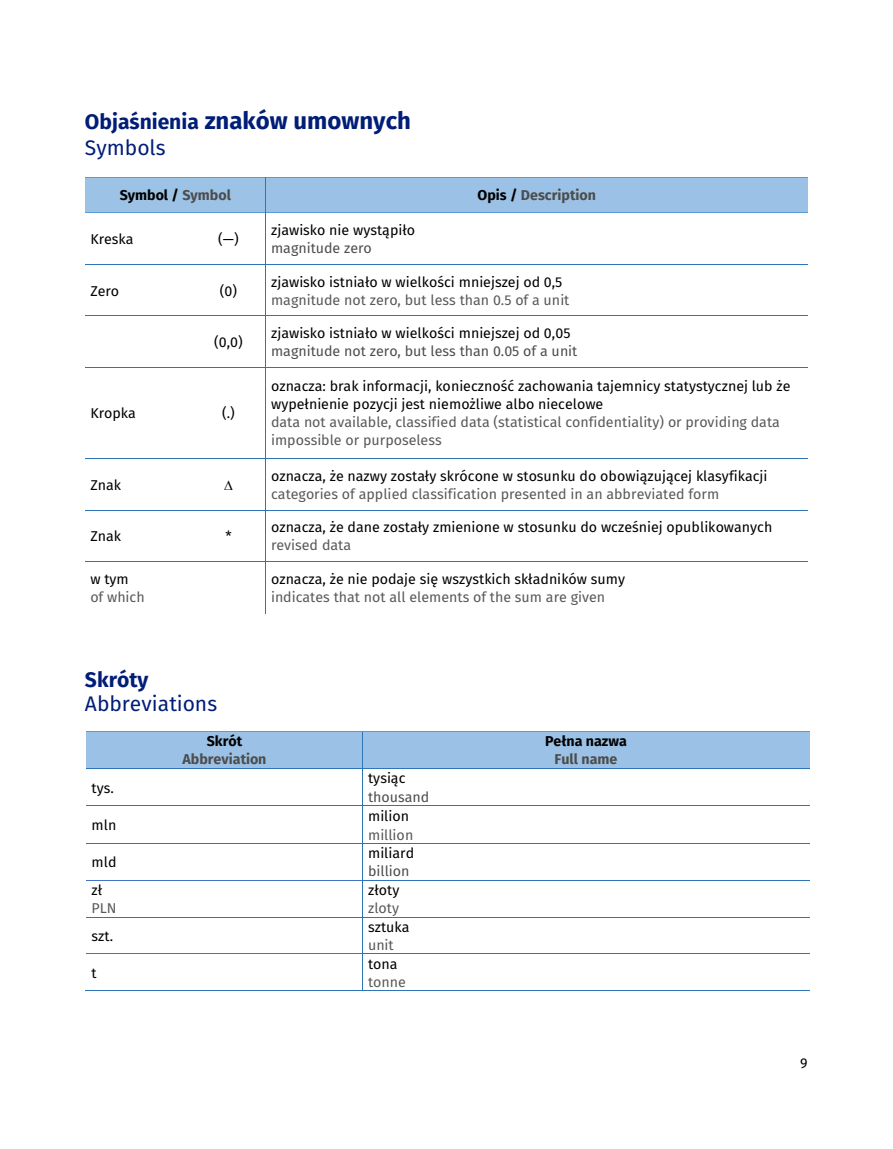
<style>
.page{position:relative;width:893px;height:1149px;background:#fff}
.page>*{position:absolute;margin:0;border:0;box-sizing:border-box;transform-origin:0 0}
.t1{font:700 24px "Fira Sans";color:#001d77}
.t2{font:21px "Fira Sans";color:#001d77}
.t3{font:700 21px "Fira Sans";color:#001d77}
.t4{font:14.25px/18px "Fira Sans";color:#000}
.t5{font:14.25px/18px "Fira Sans";color:#595959}
.t6{font:14.25px "Fira Sans";color:#4d4d4d}
.t7{font:700 14.25px "Fira Sans";color:#4d4d4d}
.t8{font:700 14.25px "Fira Sans";color:#000}
.s1{font-size:21px}
.s2{color:#4d4d4d}
.s3{color:#000}
</style>
<div class="page">
<div style="left:85px;top:178px;width:181px;height:34px;background:#9cc2e5"></div>
<div style="left:266px;top:178px;width:542px;height:34px;background:#9bc2e6"></div>
<hr style="left:85px;top:177px;width:180px;height:1px;background:#5b9bd5">
<hr style="left:266px;top:177px;width:542px;height:1px;background:#5b9bd5">
<hr style="left:265px;top:178px;width:1px;height:34px;background:#2f75b5">
<hr style="left:85px;top:212px;width:106px;height:1px;background:#5b9bd5">
<hr style="left:192px;top:212px;width:73px;height:1px;background:#5b9bd5">
<hr style="left:266px;top:212px;width:542px;height:1px;background:#5b9bd5">
<hr style="left:265px;top:213px;width:1px;height:51px;background:#2f75b5">
<hr style="left:85px;top:264px;width:106px;height:1px;background:#2f75b5">
<hr style="left:192px;top:264px;width:73px;height:1px;background:#2f75b5">
<hr style="left:266px;top:264px;width:542px;height:1px;background:#2f75b5">
<hr style="left:265px;top:264px;width:1px;height:51px;background:#2f75b5">
<hr style="left:85px;top:315px;width:106px;height:1px;background:#2f75b5">
<hr style="left:192px;top:315px;width:73px;height:1px;background:#2f75b5">
<hr style="left:266px;top:315px;width:542px;height:1px;background:#2f75b5">
<hr style="left:265px;top:316px;width:1px;height:51px;background:#2f75b5">
<hr style="left:85px;top:367px;width:106px;height:1px;background:#2f75b5">
<hr style="left:192px;top:367px;width:73px;height:1px;background:#2f75b5">
<hr style="left:266px;top:367px;width:542px;height:1px;background:#2f75b5">
<hr style="left:265px;top:368px;width:1px;height:90px;background:#2f75b5">
<hr style="left:85px;top:458px;width:106px;height:1px;background:#2f75b5">
<hr style="left:192px;top:458px;width:73px;height:1px;background:#2f75b5">
<hr style="left:266px;top:458px;width:542px;height:1px;background:#2f75b5">
<hr style="left:265px;top:458px;width:1px;height:51px;background:#2f75b5">
<hr style="left:85px;top:509px;width:106px;height:1px;background:#2f75b5">
<hr style="left:192px;top:509px;width:73px;height:1px;background:#2f75b5">
<hr style="left:266px;top:509px;width:542px;height:1px;background:#2f75b5">
<hr style="left:265px;top:510px;width:1px;height:51px;background:#2f75b5">
<hr style="left:85px;top:561px;width:106px;height:1px;background:#2f75b5">
<hr style="left:192px;top:561px;width:73px;height:1px;background:#2f75b5">
<hr style="left:266px;top:561px;width:542px;height:1px;background:#2f75b5">
<hr style="left:265px;top:562px;width:1px;height:51px;background:#2f75b5">
<div style="left:86px;top:732px;width:277px;height:36px;background:#9bc2e6"></div>
<div style="left:363px;top:732px;width:446px;height:36px;background:#9bc2e6"></div>
<hr style="left:86px;top:731px;width:277px;height:1px;background:#5b9bd5">
<hr style="left:363px;top:731px;width:446px;height:1px;background:#5b9bd5">
<hr style="left:363px;top:732px;width:1px;height:36px;background:#2f75b5">
<hr style="left:86px;top:768px;width:277px;height:1px;background:#2f75b5">
<hr style="left:363px;top:768px;width:446px;height:1px;background:#2f75b5">
<hr style="left:86px;top:805px;width:277px;height:1px;background:#2f75b5">
<hr style="left:363px;top:805px;width:446px;height:1px;background:#2f75b5">
<hr style="left:86px;top:843px;width:277px;height:1px;background:#2f75b5">
<hr style="left:363px;top:843px;width:446px;height:1px;background:#2f75b5">
<hr style="left:86px;top:879px;width:277px;height:1px;background:#4472c4">
<hr style="left:363px;top:879px;width:446px;height:1px;background:#2f75b5">
<hr style="left:363px;top:880px;width:1px;height:36px;background:#2f75b5">
<hr style="left:86px;top:916px;width:277px;height:1px;background:#2f75b5">
<hr style="left:363px;top:916px;width:446px;height:1px;background:#2f75b5">
<hr style="left:363px;top:917px;width:1px;height:36px;background:#2f75b5">
<hr style="left:86px;top:953px;width:277px;height:1px;background:#4472c4">
<hr style="left:363px;top:953px;width:446px;height:1px;background:#2f75b5">
<hr style="left:85px;top:990px;width:278px;height:1px;background:#2f75b5">
<hr style="left:363px;top:953px;width:1px;height:37px;background:#2f75b5">
<hr style="left:363px;top:990px;width:446px;height:1px;background:#2f75b5">
<p class="t1" style="left:85px;top:100px;width:328px"><span class="s1">Objaśnienia</span> znaków umownych</p>
<p class="t2" style="left:85px;top:131px;width:82px">Symbols</p>
<p class="t8" style="left:120px;top:183px;width:113px">Symbol / <span class="s2">Symbol</span></p>
<p class="t7" style="left:478px;top:183px;width:120px"><span class="s3">Opis /</span> Description</p>
<p class="t4" style="left:90px;top:229px;width:45px">Kreska</p>
<p class="t4" style="left:218px;top:229px;width:22px">(—)</p>
<p class="t4" style="left:271px;top:220px;width:146px">zjawisko nie wystąpiło</p>
<p class="t6" style="left:271px;top:237px;width:102px">magnitude zero</p>
<p class="t4" style="left:90px;top:281px;width:30px">Zero</p>
<p class="t4" style="left:220px;top:281px;width:19px">(0)</p>
<p class="t4" style="left:214px;top:333px;width:30px">(0,0)</p>
<p class="t4" style="left:90px;top:404px;width:47px">Kropka</p>
<p class="t4" style="left:222px;top:404px;width:14px">(.)</p>
<p class="t4" style="left:90px;top:475px;width:32px">Znak</p>
<p class="t4" style="left:271px;top:272px;width:293px">zjawisko istniało w wielkości mniejszej od 0,5</p>
<p class="t5" style="left:271px;top:290px;width:300px">magnitude not zero, but less than 0.5 of a unit</p>
<p class="t4" style="left:271px;top:324px;width:301px">zjawisko istniało w wielkości mniejszej od 0,05</p>
<p class="t6" style="left:271px;top:340px;width:308px">magnitude not zero, but less than 0.05 of a unit</p>
<p class="t4" style="left:271px;top:377px;width:521px">oznacza: brak informacji, konieczność zachowania tajemnicy statystycznej lub że wypełnienie pozycji jest niemożliwe albo niecelowe</p>
<p class="t5" style="left:271px;top:413px;width:510px">data not available, classified data (statistical confidentiality) or providing data impossible or purposeless</p>
<p class="t4" style="left:271px;top:466px;width:498px">oznacza, że nazwy zostały skrócone w stosunku do obowiązującej klasyfikacji</p>
<p class="t5" style="left:271px;top:484px;width:450px">categories of applied classification presented in an abbreviated form</p>
<p class="t4" style="left:90px;top:527px;width:32px">Znak</p>
<p class="t4" style="left:225px;top:527px;width:8px">*</p>
<p class="t4" style="left:271px;top:518px;width:503px">oznacza, że dane zostały zmienione w stosunku do wcześniej opublikowanych</p>
<p class="t5" style="left:271px;top:536px;width:82px">revised data</p>
<p class="t4" style="left:90px;top:569px;width:40px">w tym</p>
<p class="t5" style="left:90px;top:587px;width:56px">of which</p>
<p class="t4" style="left:271px;top:569px;width:356px">oznacza, że nie podaje się wszystkich składników sumy</p>
<p class="t5" style="left:271px;top:587px;width:336px">indicates that not all elements of the sum are given</p>
<p class="t3" style="left:85px;top:661px;width:65px">Skróty</p>
<p class="t2" style="left:85px;top:687px;width:134px">Abbreviations</p>
<p class="t8" style="left:207px;top:729px;width:37px">Skrót</p>
<p class="t7" style="left:183px;top:747px;width:85px">Abbreviation</p>
<p class="t4" style="left:92px;top:778px;width:24px">tys.</p>
<p class="t4" style="left:92px;top:815px;width:26px">mln</p>
<p class="t4" style="left:92px;top:852px;width:26px">mld</p>
<p class="t4" style="left:92px;top:880px;width:12px">zł</p>
<p class="t5" style="left:92px;top:898px;width:27px">PLN</p>
<p class="t4" style="left:92px;top:926px;width:23px">szt.</p>
<p class="t4" style="left:92px;top:963px;width:7px">t</p>
<p class="t4" style="left:368px;top:768px;width:39px">tysiąc</p>
<p class="t6" style="left:368px;top:786px;width:63px">thousand</p>
<p class="t4" style="left:368px;top:806px;width:42px">milion</p>
<p class="t5" style="left:368px;top:825px;width:47px">million</p>
<p class="t4" style="left:368px;top:843px;width:48px">miliard</p>
<p class="t6" style="left:368px;top:860px;width:43px">billion</p>
<p class="t4" style="left:368px;top:880px;width:33px">złoty</p>
<p class="t5" style="left:368px;top:898px;width:32px">zloty</p>
<p class="t4" style="left:368px;top:917px;width:43px">sztuka</p>
<p class="t5" style="left:368px;top:935px;width:27px">unit</p>
<p class="t4" style="left:368px;top:954px;width:31px">tona</p>
<p class="t5" style="left:368px;top:972px;width:39px">tonne</p>
<p class="t8" style="left:545px;top:729px;width:83px">Pełna nazwa</p>
<p class="t7" style="left:555px;top:747px;width:64px">Full name</p>
<p class="t4" style="left:800px;top:1053px;width:9px">9</p>
</div>
